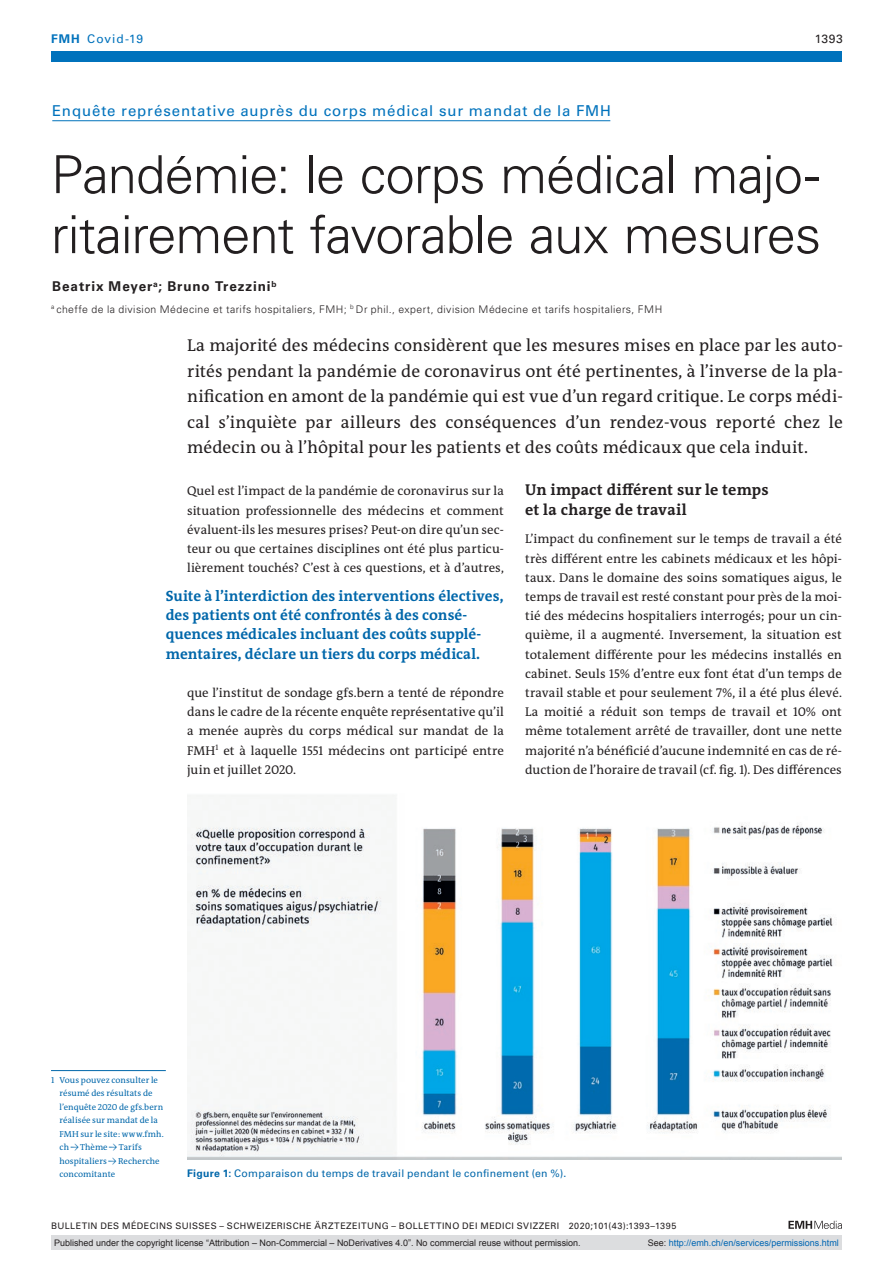
<style>
.page{position:relative;width:893px;height:1263px;background:#fff}
.page>*{position:absolute;margin:0;border:0;box-sizing:border-box;transform-origin:0 0}
.article-title{font:300 52.5px/60px "Univers LT Std";letter-spacing:-.015em;color:#231f20}
.section-pl{font:17.25px/25.5px "The Antiqua B W5 Plain";letter-spacing:.01em;color:#231f20;text-align:justify}
.section-h1{font:700 15.75px/19.2px "The Antiqua B W7";letter-spacing:.015em;color:#231f20}
.catchwords{font:700 15px/19.2px "The Antiqua B W7";letter-spacing:.005em;color:#0067aa}
.pre-heading{font:15px "Univers LT Std";letter-spacing:.06em;color:#0072bc}
.author-notes{font:700 13.5px "Univers LT Std";letter-spacing:.065em;color:#231f20}
.section-pn{font:12.75px/19.2px "The Antiqua B W5 Plain";letter-spacing:.005em;color:#231f20;text-align:justify}
.ressort{font:12px "Univers LT Std";letter-spacing:.075em;color:#0072bc}
.ressort-2{font:12px "Univers LT Std";color:#231f20}
.aff{font:300 10.5px "Univers LT Std";letter-spacing:.04em;color:#231f20}
.fig-caption{font:10.5px "Univers LT Std";letter-spacing:.02em;color:#0067aa}
.t1{font:9px "Arial";color:#231f20}
.fusszeile{font:9px "Univers LT Std";letter-spacing:.05em;color:#231f20}
.t2{font:9px "Arial";color:#0066b3}
.footnote-line{font:8.7px/13.5px "The Antiqua B W5 Plain";letter-spacing:.01em;color:#0067aa}
.s1{font-weight:700}
.s2{color:#231f20}
</style>
<div class="page">
<svg style="left:788px;top:1221px;width:54px;height:8px"></svg>
<hr style="left:52px;top:120px;width:558px;height:1px;background:#0072bc">
<hr style="left:51px;top:1070px;width:115px;height:1px;background:#0067aa">
<img style="left:187px;top:824px;width:655px;height:335px">
<div style="left:51px;top:51px;width:791px;height:11px;background:#0072bc"></div>
<div style="left:51px;top:1235px;width:791px;height:15px;background:#dcdddf"></div>
<p class="ressort" style="left:51px;top:31px;width:94px"><span class="s1">FMH</span> Covid-19</p>
<p class="ressort-2" style="left:815px;top:31px;width:29px">1393</p>
<p class="pre-heading" style="left:52px;top:102px;width:560px">Enquête représentative auprès du corps médical sur mandat de la FMH</p>
<p class="article-title" style="left:51px;top:145px;width:772px">Pandémie: le corps médical majo&shy;ritairement favorable aux mesures</p>
<p class="author-notes" style="left:52px;top:279px;width:226px">Beatrix Meyer<sup>a</sup>; Bruno Trezzini<sup>b</sup></p>
<p class="aff" style="left:51px;top:303px;width:613px"><sup>a</sup> cheffe de la division Médecine et tarifs hospitaliers, FMH; <sup>b</sup> Dr phil., expert, division Médecine et tarifs hospitaliers, FMH</p>
<p class="section-pl" style="left:187px;top:333px;width:657px">La majorité des médecins considèrent que les mesures mises en place par les auto&shy;rités pendant la pandémie de coronavirus ont été pertinentes, à l’inverse de la pla&shy;nification en amont de la pandémie qui est vue d’un regard critique. Le corps médi&shy;cal s’inquiète par ailleurs des conséquences d’un rendez-vous reporté chez le médecin ou à l’hôpital pour les patients et des coûts médicaux que cela induit.</p>
<p class="section-pn" style="left:187px;top:482px;width:318px">Quel est l’impact de la pandémie de coronavirus sur la situation professionnelle des médecins et comment évaluent-ils les mesures prises? Peut-on dire qu’un sec&shy;teur ou que certaines disciplines ont été plus particu&shy;lièrement touchés? C’est à ces questions, et à d’autres,</p>
<p class="catchwords" style="left:166px;top:586px;width:339px">Suite à l’interdiction des interventions électives, des patients ont été confrontés à des consé&shy;quences médicales incluant des coûts supplé&shy;mentaires, déclare un tiers du corps médical.</p>
<p class="section-pn" style="left:187px;top:683px;width:318px">que l’institut de sondage gfs.bern a tenté de répondre dans le cadre de la récente enquête représentative qu’il a menée auprès du corps médical sur mandat de la FMH<sup>1</sup> et à laquelle 1551 médecins ont participé entre juin et juillet 2020.</p>
<p class="section-h1" style="left:525px;top:481px;width:245px">Un impact différent sur le temps et la charge de travail</p>
<p class="section-pn" style="left:525px;top:530px;width:318px">L’impact du confinement sur le temps de travail a été très différent entre les cabinets médicaux et les hôpi&shy;taux. Dans le domaine des soins somatiques aigus, le temps de travail est resté constant pour près de la moi&shy;tié des médecins hospitaliers interrogés; pour un cin&shy;quième, il a augmenté. Inversement, la situation est totalement différente pour les médecins installés en cabinet. Seuls 15% d’entre eux font état d’un temps de travail stable et pour seulement 7%, il a été plus élevé.<br>La moitié a réduit son temps de travail et 10% ont même totalement arrêté de travailler, dont une nette majorité n’a bénéficié d’aucune indemnité en cas de ré&shy;duction de l’horaire de travail (cf. fig. 1). Des différences</p>
<p class="footnote-line" style="left:60px;top:1073px;width:106px;text-indent:-9px">1 Vous pouvez consulter le résumé des résultats de l’enquête 2020 de gfs.bern réalisée sur mandat de la<br>FMH sur le site: www.fmh. ch → Thème → Tarifs hospitaliers → Recherche concomitante</p>
<p class="fig-caption" style="left:187px;top:1167px;width:381px"><span class="s1">Figure 1:</span> Comparaison du temps de travail pendant le confinement (en %).</p>
<p class="fusszeile" style="left:51px;top:1220px;width:627px">BULLETIN DES MÉDECINS SUISSES – SCHWEIZERISCHE ÄRZTEZEITUNG – BOLLETTINO DEI MEDICI SVIZZERI 2020;101(43):1393–1395</p>
<p class="t1" style="left:54px;top:1237px;width:528px">Published under the copyright license “Attribution – Non-Commercial – NoDerivatives 4.0”. No commercial reuse without permission.</p>
<p class="t2" style="left:648px;top:1237px;width:193px"><span class="s2">See:</span> http://emh.ch/en/services/permissions.html</p>
</div>
